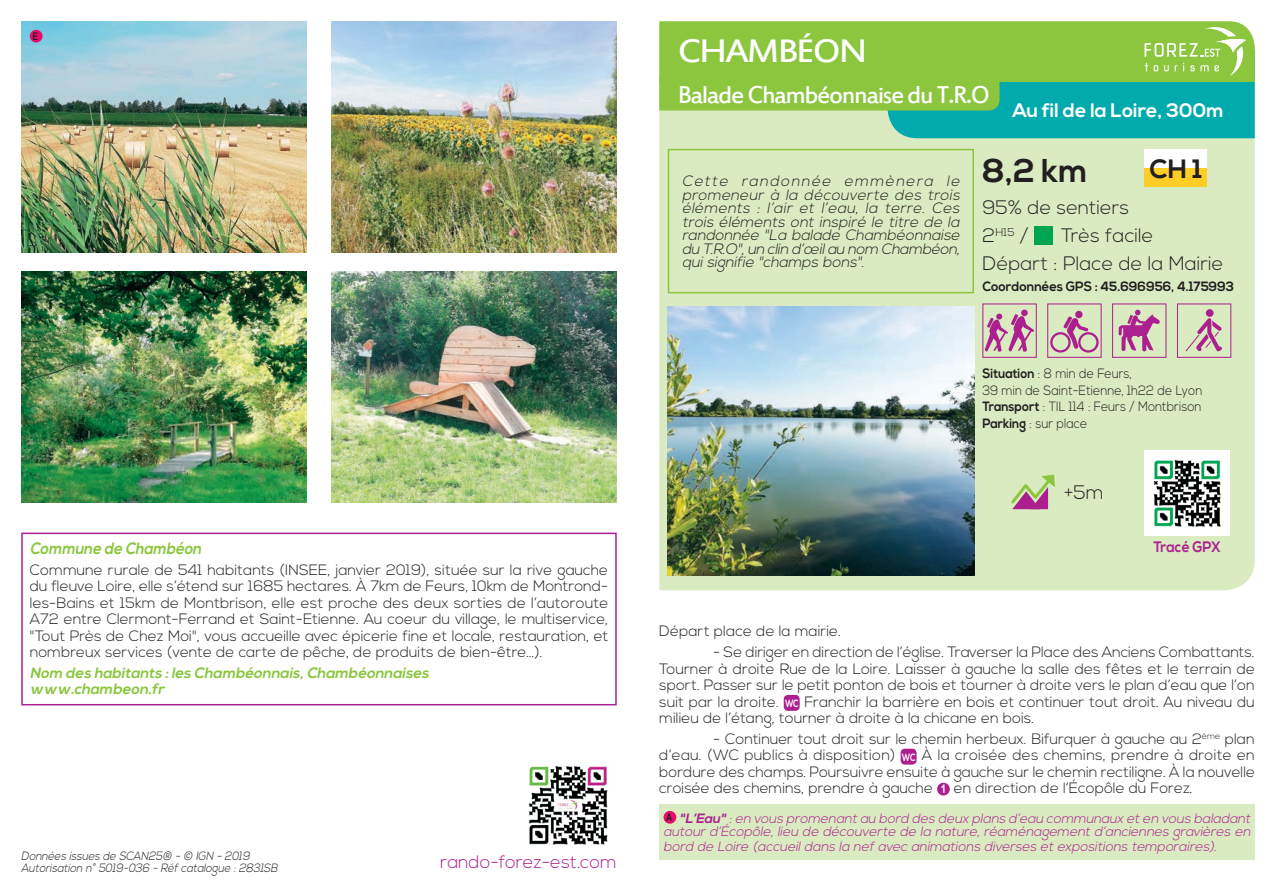
<style>
.page{position:relative;width:1276px;height:893px;background:#fff}
.page>*{position:absolute;margin:0;border:0;box-sizing:border-box;transform-origin:0 0}
.t1{font:36px "Estrangelo Edessa";letter-spacing:-.05em;color:#fff;scale:1.1 1}
.t2{font:700 33px "Nexa";color:#231f20}
.t3{font:27px "Estrangelo Edessa";letter-spacing:-.05em;color:#fff}
.t4{font:700 26.55px "Nexa";color:#231f20}
.t5{font:300 19.5px/28px "Nexa";color:#231f20;text-align:center}
.t6{font:700 19.5px "Nexa";color:#fff}
.t7{font:300 18px "Nexa";color:#ab208e}
.t8{font:italic 700 16.5px "Nexa";color:#8bc63e;scale:.9 1}
.t9{font:700 15.15px "Nexa";color:#ab208e;scale:.9 1}
.t10{font:300 15px/16.5px "Nexa";color:#231f20;text-align:justify}
.t11{font:italic 300 15px/13.5px "Nexa";color:#231f20;text-align:justify}
.t12{font:italic 700 15px/16.5px "Nexa";color:#8bc63e}
.t13{font:italic 300 13.5px/13.5px "Nexa";color:#ab208e}
.t14{font:300 13.5px/16.5px "Nexa";color:#231f20;scale:.9 1}
.t15{font:700 13.5px "Nexa";color:#231f20;scale:.95 1}
.t16{font:italic 300 12px/12px "Nexa";color:#231f20;scale:.9 1}
.t17{font:300 11.4px "Nexa";color:#231f20}
.t18{font:700 10.5px "Arial Narrow";color:#231f20}
.s1{font-size:19.5px}
.s2{font-weight:700}
.s3{font-weight:700;font-size:10.5px;color:#fff}
.s4{font-family:"Arial Narrow";font-weight:700;font-size:12px;color:#fff}
.s5{font-family:"Arial Narrow";font-weight:700;font-style:normal;font-size:10.5px;color:#231f20}
</style>
<div class="page">
<div style="left:659px;top:138px;width:595px;height:452px;background:#daeac1"></div>
<div style="left:659px;top:804px;width:595px;height:55px;background:#daeac1"></div>
<div style="left:1144px;top:149px;width:63px;height:37px;background:#fecd26"></div>
<div style="left:1144px;top:149px;width:63px;height:19px;background:#fff"></div>
<div style="left:1034px;top:226px;width:18px;height:19px;background:#00a54f"></div>
<svg style="left:985px;top:310px;width:49px;height:42px;background:#c79cad"></svg>
<div style="left:1075px;top:311px;width:7px;height:7px;background:#ab208e;border-radius:50%"></div>
<svg style="left:1050px;top:316px;width:48px;height:37px;background:#cbadb1"></svg>
<div style="left:1047px;top:304px;width:54px;height:54px;border:1px solid #ab208e"></div>
<svg style="left:1118px;top:310px;width:43px;height:43px;background:#c697ac"></svg>
<div style="left:1112px;top:304px;width:54px;height:54px;border:1px solid #ab208e"></div>
<div style="left:1205px;top:309px;width:8px;height:8px;background:#ab208e;border-radius:50%"></div>
<svg style="left:1185px;top:317px;width:37px;height:35px"></svg>
<div style="left:1177px;top:304px;width:54px;height:54px;border:1px solid #ab208e"></div>
<svg style="left:1008px;top:474px;width:47px;height:35px;background:#c2b2a0"></svg>
<img style="left:1144px;top:451px;width:85px;height:85px">
<div style="left:783px;top:695px;width:16px;height:16px;background:#ab208e;border-radius:4px"></div>
<div style="left:900px;top:749px;width:16px;height:16px;background:#ab208e;border-radius:4px"></div>
<div style="left:937px;top:783px;width:13px;height:12px;background:#ab208e;border-radius:50%"></div>
<div style="left:663px;top:811px;width:13px;height:13px;background:#ec096d;border-radius:50%"></div>
<div style="left:668px;top:149px;width:306px;height:144px;border:2px solid #8bc63e"></div>
<div style="left:21px;top:533px;width:596px;height:172px;border:2px solid #ab208e"></div>
<img style="left:668px;top:306px;width:306px;height:269px">
<img style="left:528px;top:766px;width:80px;height:79px">
<svg style="left:659px;top:21px;width:595px;height:117px;background:#73c368"></svg>
<img style="left:21px;top:21px;width:286px;height:231px">
<img style="left:331px;top:21px;width:286px;height:231px">
<img style="left:21px;top:272px;width:286px;height:230px">
<img style="left:331px;top:272px;width:286px;height:230px">
<div style="left:30px;top:30px;width:13px;height:13px;background:#ec096d;border-radius:50%"></div>
<p class="t18" style="left:33px;top:28px;width:7px">E</p>
<h1 class="t1" style="left:677px;top:33px;width:174px">CHAMBÉON</h1>
<h3 class="t3" style="left:677px;top:81px;width:313px">Balade Chambéonnaise du T.R.O</h3>
<h3 class="t6" style="left:1012px;top:99px;width:213px">Au fil de la Loire, 300m</h3>
<p class="t11" style="left:682px;top:175px;width:283px">Cette randonnée emmènera le promeneur à la découverte des trois éléments : l’air et l’eau, la terre. Ces trois éléments ont inspiré le titre de la randonnée "La balade Chambéonnaise du T.R.O",un clin d’œilau nom Chambéon, quisignifie "champs bons".</p>
<h2 class="t2" style="left:982px;top:152px;width:107px">8,2 km</h2>
<h3 class="t4" style="left:1149px;top:153px;width:54px">CH 1</h3>
<h3 class="t5" style="left:982px;top:195px;width:148px">95% de sentiers</h3>
<p class="t17" style="left:982px;top:225px;width:48px"><span class="s1">2</span>H15 <span class="s1">/</span></p>
<h3 class="t5" style="left:982px;top:223px;width:242px">Très facile<br>Départ : Place de la Mairie</h3>
<p class="t15" style="left:982px;top:279px;width:266px">Coordonnées GPS : 45.696956, 4.175993</p>
<p class="t14" style="left:982px;top:366px;width:246px"><span class="s2">Situation</span> : 8 min de Feurs,<br>39 min de Saint-Etienne, 1h22 de Lyon<br><span class="s2">Transport</span> : TIL 114 : Feurs / Montbrison<br><span class="s2">Parking</span> : sur place</p>
<h3 class="t5" style="left:1063px;top:479px;width:42px">+5m</h3>
<p class="t8" style="left:30px;top:539px;width:196px">Commune de Chambéon</p>
<p class="t9" style="left:1153px;top:538px;width:76px">Tracé GPX</p>
<p class="t10" style="left:30px;top:562px;width:580px">Commune rurale de 541 habitants (INSEE, janvier 2019), située sur la rive gauche du fleuve Loire, elle s’étend sur 1685 hectares. À 7km de Feurs, 10km de Montrond&shy;les-Bains et 15km de Montbrison, elle est proche des deux sorties de l’autoroute A72 entre Clermont-Ferrand et Saint-Etienne. Au coeur du village, le multiservice, "Tout Près de Chez Moi", vous accueille avec épicerie fine et locale, restauration, et nombreux services (vente de carte de pêche, de produits de bien-être…).</p>
<p class="t12" style="left:30px;top:665px;width:404px">Nom des habitants :les Chambéonnais,Chambéonnaises www.chambeon.fr</p>
<p class="t10" style="left:659px;top:624px;width:183px">Départ place de la mairie.</p>
<p class="t10" style="left:659px;top:644px;width:597px;text-indent:54px">- Se diriger en direction de l’église. Traverser la Place des Anciens Combattants.<br>Tourner à droite Rue de la Loire. Laisser à gauche la salle des fêtes et le terrain de sport. Passer sur le petit ponton de bois et tourner à droite vers le plan d’eau que l’on suit par la droite. <span class="s3">WC</span> Franchir la barrière en bois et continuer tout droit. Au niveau du milieu de l’étang, tourner à droite à la chicane en bois.</p>
<p class="t10" style="left:659px;top:731px;width:597px;text-indent:54px">- Continuer tout droit sur le chemin herbeux. Bifurquer à gauche au 2<sup>ème</sup> plan d’eau. (WC publics à disposition) <span class="s3">WC</span> À la croisée des chemins, prendre à droite en bordure des champs. Poursuivre ensuite à gauche sur le chemin rectiligne. À la nouvelle croisée des chemins, prendre à gauche <span class="s4">1</span> en direction de l’Écopôle du Forez.</p>
<p class="t13" style="left:663px;top:812px;width:591px"><span class="s5">A</span> <span class="s2">"L’Eau"</span> :en vous promenantau bord des deux plans d’eau communaux eten vous baladant autour d’Écopôle, lieu de découverte de la nature, réaménagement d’anciennes gravières en</p>
<p class="t13" style="left:663px;top:840px;width:557px">bord de Loire (accueildans la nefavec animations diverses etexpositions temporaires).</p>
<p class="t16" style="left:21px;top:850px;width:289px">Données issues de SCAN25® - © IGN - 2019<br>Autorisation n°5019-036 - Réfcatalogue :2831SB</p>
<p class="t7" style="left:440px;top:852px;width:178px">rando-forez-est.com</p>
</div>
